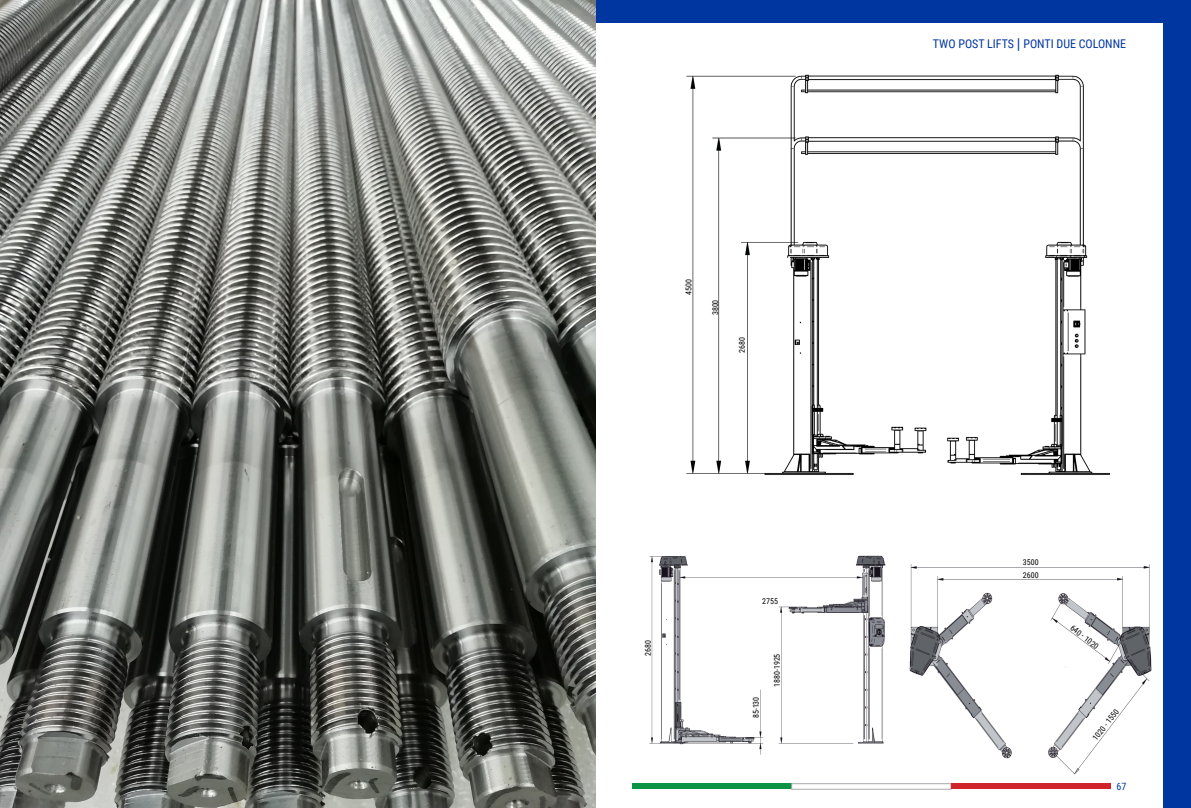
<style>
.page{position:relative;width:1191px;height:808px;background:#fff}
.page>*{position:absolute;margin:0;border:0;box-sizing:border-box;transform-origin:0 0}
.t1{font:12px "Roboto Condensed";color:#0036a0}
.t2{font:10px "Roboto Condensed";color:#0036a0}
.t3{font:8px "Roboto Condensed";color:#000}
.s1{font-size:15px}
</style>
<div class="page">
<div style="left:0;top:0;width:1190px;height:23px;background:#0036a0"></div>
<div style="left:1163px;top:0;width:28px;height:808px;background:#0036a0"></div>
<div style="left:632px;top:784px;width:159px;height:5px;background:#0d9344"></div>
<div style="left:951px;top:784px;width:159px;height:5px;background:#d1232a"></div>
<img style="left:909px;top:564px;width:243px;height:211px">
<img style="left:0;top:0;width:595px;height:808px">
<img style="left:686px;top:74px;width:424px;height:401px">
<img style="left:649px;top:555px;width:237px;height:200px">
<p class="t3" style="left:683px;top:295px;width:17px;rotate:-90deg">4500</p>
<p class="t3" style="left:709px;top:315px;width:17px;rotate:-90deg">3800</p>
<p class="t3" style="left:736px;top:353px;width:17px;rotate:-90deg">2680</p>
<p class="t3" style="left:642px;top:656px;width:17px;rotate:-90deg">2680</p>
<p class="t3" style="left:762px;top:595px;width:17px">2755</p>
<p class="t3" style="left:750px;top:718px;width:23px;rotate:-90deg">85-130</p>
<p class="t3" style="left:771px;top:687px;width:35px;rotate:-90deg">1880-1925</p>
<h1 class="t1" style="left:961px;top:35px;width:161px">SCISSOR LIFTS <span class="s1">|</span> PONTI A FORBIC</h1>
<p class="t1" style="left:933px;top:35px;width:195px">TWO POST LIFTS <span class="s1">|</span> PONTI DUE COLONNE</p>
<p class="t3" style="left:1023px;top:557px;width:17px">3500</p>
<p class="t3" style="left:1023px;top:569px;width:17px">2600</p>
<p class="t3" style="left:1075px;top:622px;width:35px;rotate:38deg">640 - 1020</p>
<p class="t3" style="left:1089px;top:736px;width:39px;rotate:-52deg">1020 - 1550</p>
<p class="t2" style="left:1116px;top:780px;width:11px">67</p>
</div>
